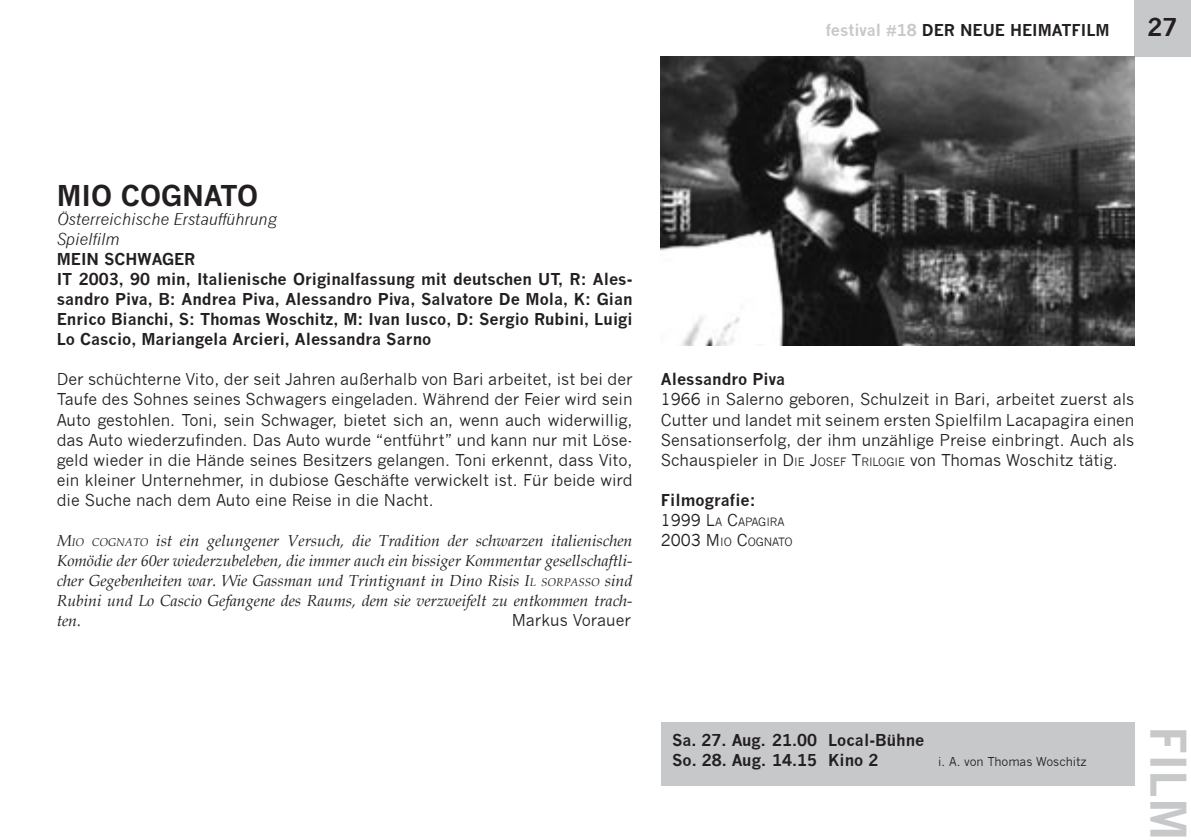
<style>
.page{position:relative;width:1191px;height:840px;background:#fff}
.page>*{position:absolute;margin:0;border:0;box-sizing:border-box;transform-origin:0 0}
.t1{font:700 48px "News Gothic";color:#c7c8ca}
.t2{font:700 28px "News Gothic";color:#231f20}
.t3{font:700 24px "News Gothic";color:#231f20}
.t4{font:16px/20px "News Gothic";color:#231f20;text-align:justify}
.t5{font:700 16px/20px "News Gothic";color:#231f20}
.t6{font:italic 16px/20px "Book Antiqua";color:#231f20;text-align:justify}
.t7{font:italic 16px/20px "News Gothic";color:#231f20}
.t8{font:12px "News Gothic";color:#231f20}
.t9{font:11.2px/20px "News Gothic";letter-spacing:-.03em;color:#231f20}
.s1{color:#c7c8ca}
.s2{font-size:11.2px}
.s3{font-size:16px}
</style>
<div class="page">
<div style="left:1134px;top:0;width:57px;height:57px;background:#c7c8ca"></div>
<div style="left:661px;top:722px;width:473px;height:63px;background:#c7c8ca"></div>
<img style="left:661px;top:57px;width:473px;height:288px">
<p class="t5" style="left:825px;top:20px;width:285px"><span class="s1">festival #18</span> der neue heimatfilm</p>
<h3 class="t3" style="left:1147px;top:12px;width:15px">27</h3>
<h2 class="t2" style="left:57px;top:179px;width:203px">mio cognato</h2>
<p class="t7" style="left:57px;top:209px;width:222px">Österreichische Erstaufführung<br>Spielfilm</p>
<p class="t5" style="left:57px;top:249px;width:577px">mein schwager<br>IT 2003, 90 min, Italienische Originalfassung mit deutschen UT, R: Ales&shy;sandro Piva, B: Andrea Piva, Alessandro Piva, Salvatore De Mola, K: Gian Enrico Bianchi, S: Thomas Woschitz, M : Ivan I usco, D: Sergio Rubini, Luigi Lo Cascio, Mariangela Arcieri, Alessandra Sarno</p>
<p class="t4" style="left:57px;top:369px;width:577px">Der schüchterne Vito, der seit Jahren außerhalb von Bari arbeitet, ist bei der Taufe des Sohnes seines Schwagers eingeladen. Während der Feier wird sein Auto gestohlen. Toni, sein Schwager, bietet sich an, wenn auch widerwillig, das Auto wiederzufinden. Das Auto wurde “entführt” und kann nur mit Löse&shy;geld wieder in die Hände seines Besitzers gelangen. Toni erkennt, dass Vito, ein kleiner Unternehmer, in dubiose Geschäfte verwickelt ist. Für beide wird die Suche nach dem Auto eine Reise in die Nacht.</p>
<p class="t6" style="left:57px;top:529px;width:577px">M<span class="s2">io cognato</span> ist ein gelungener Versuch, die Tradition der schwarzen italienischen Komödie der 60er wiederzubeleben, die immer auch ein bissiger Kommentar gesellschaftli&shy;cher Gegebenheiten war. Wie Gassman und Trintignant in Dino Risis I<span class="s2">l sorpasso</span> sind Rubini und Lo Cascio Gefangene des Raums, dem sie verzweifelt zu entkommen trach&shy;ten.</p>
<p class="t4" style="left:512px;top:609px;width:121px">Markus Vorauer</p>
<p class="t5" style="left:661px;top:369px;width:126px">Alessandro Piva</p>
<p class="t4" style="left:661px;top:389px;width:475px">1966 in Salerno geboren, Schulzeit in Bari, arbeitet zuerst als Cutter und landet mit seinem ersten Spielfilm Lacapagira einen Sensationserfolg, der ihm unzählige Preise einbringt. Auch als Schauspieler in D<span class="s2">i e</span> J <span class="s2">osef</span> T<span class="s2">ri logi e</span> von Thomas Woschitz tätig.</p>
<p class="t5" style="left:661px;top:489px;width:96px">Filmografie:</p>
<p class="t9" style="left:661px;top:511px;width:133px"><span class="s3">1999 L</span>a <span class="s3">C</span>apagi ra<br><span class="s3">2003 M</span> i o <span class="s3">C</span>ognato</p>
<p class="t5" style="left:672px;top:729px;width:254px">Sa. 27. Aug. 21.00 Local-Bühne<br>So. 28. Aug. 14.15 Kino 2</p>
<p class="t8" style="left:938px;top:754px;width:150px">i. A. von Thomas Woschitz</p>
<h1 class="t1" style="left:1197px;top:725px;width:116px;rotate:90deg">film</h1>
</div>
